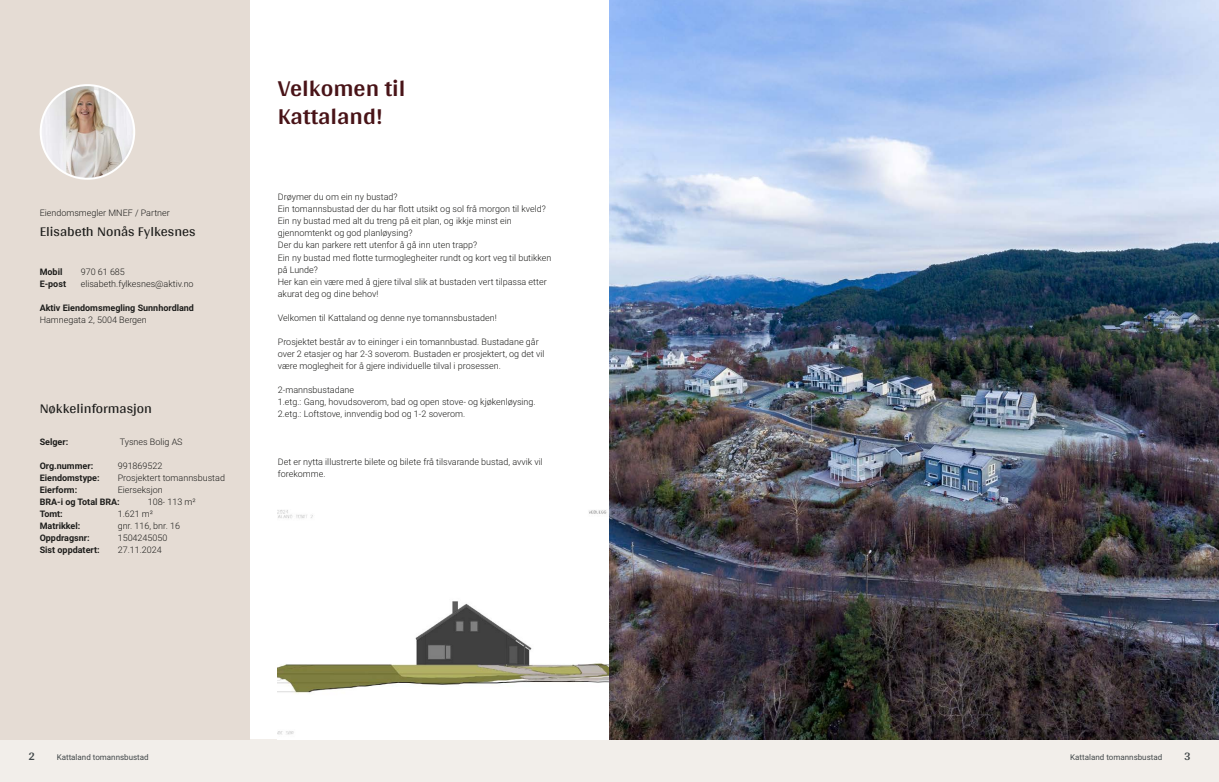
<style>
.page{position:relative;width:1219px;height:782px;background:#fff}
.page>*{position:absolute;margin:0;border:0;box-sizing:border-box;transform-origin:0 0}
.t1{font:700 24px/28px "Arya";color:#481317}
.t2{font:14px "Arya";color:#1d1d1b}
.t3{font:700 12px "Arya";color:#414749}
.t4{font:300 9px/12px "Roboto Vitec";color:#1d1d1b}
.t5{font:700 9px "Roboto Vitec";color:#1d1d1b}
.t6{font:8px "Roboto Vitec";color:#414749}
</style>
<div class="page">
<div style="left:0;top:739px;width:609px;height:42px;background:#f2eeea"></div>
<div style="left:0;top:0;width:249px;height:739px;background:#e5dcd4"></div>
<img style="left:41px;top:85px;width:93px;height:94px;border-radius:47px">
<div style="left:40px;top:84px;width:95px;height:96px;border:2px solid #fff;border-radius:50%"></div>
<img style="left:278px;top:510px;width:331px;height:225px">
<div style="left:609px;top:739px;width:610px;height:42px;background:#f2eeea"></div>
<img style="left:609px;top:0;width:610px;height:739px">
<p class="t4" style="left:40px;top:206px;width:132px">Eiendomsmegler MNEF / Partner</p>
<h2 class="t2" style="left:40px;top:222px;width:157px">Elisabeth Nonås Fylkesnes</h2>
<p class="t5" style="left:40px;top:265px;width:24px">Mobil</p>
<p class="t4" style="left:81px;top:265px;width:46px">970 61 685</p>
<p class="t5" style="left:40px;top:277px;width:28px">E‑post</p>
<p class="t4" style="left:81px;top:277px;width:114px">elisabeth.fylkesnes@aktiv.no</p>
<p class="t5" style="left:40px;top:301px;width:156px">Aktiv Eiendomsmegling Sunnhordland</p>
<p class="t4" style="left:40px;top:313px;width:109px">Hamnegata 2, 5004 Bergen</p>
<h2 class="t2" style="left:40px;top:400px;width:114px">Nøkkelinformasjon</h2>
<p class="t5" style="left:40px;top:435px;width:30px">Selger:</p>
<p class="t4" style="left:120px;top:435px;width:64px">Tysnes Bolig AS</p>
<p class="t5" style="left:40px;top:459px;width:55px">Org.nummer:</p>
<p class="t4" style="left:118px;top:459px;width:46px">991869522</p>
<p class="t5" style="left:40px;top:471px;width:61px">Eiendomstype:</p>
<p class="t4" style="left:118px;top:471px;width:109px">Prosjektert tomannsbustad</p>
<p class="t5" style="left:40px;top:483px;width:39px">Eierform:</p>
<p class="t4" style="left:118px;top:483px;width:47px">Eierseksjon</p>
<p class="t5" style="left:40px;top:495px;width:82px">BRA-i og Total BRA:</p>
<p class="t4" style="left:148px;top:495px;width:50px">108‑ 113 m²</p>
<p class="t5" style="left:40px;top:507px;width:25px">Tomt:</p>
<p class="t4" style="left:118px;top:507px;width:37px">1.621 m²</p>
<p class="t5" style="left:40px;top:519px;width:42px">Matrikkel:</p>
<p class="t4" style="left:118px;top:519px;width:64px">gnr. 116, bnr. 16</p>
<p class="t5" style="left:40px;top:531px;width:52px">Oppdragsnr:</p>
<p class="t4" style="left:118px;top:531px;width:51px">1504245050</p>
<p class="t5" style="left:40px;top:543px;width:61px">Sist oppdatert:</p>
<p class="t4" style="left:118px;top:543px;width:46px">27.11.2024</p>
<h1 class="t1" style="left:278px;top:74px;width:129px">Velkomen til<br>Kattaland!</h1>
<p class="t4" style="left:278px;top:191px;width:275px">Drøymer du om ein ny bustad?<br>Ein tomannsbustad der du har flott utsikt og sol frå morgon til kveld?<br>Ein ny bustad med alt du treng på eit plan, og ikkje minst ein gjennomtenkt og god planløysing?<br>Der du kan parkere rett utenfor å gå inn uten trapp?<br>Ein ny bustad med flotte turmoglegheiter rundt og kort veg til butikken på Lunde?<br>Her kan ein være med å gjere tilval slik at bustaden vert tilpassa etter akurat deg og dine behov!</p>
<p class="t4" style="left:278px;top:311px;width:220px">Velkomen til Kattaland og denne nye tomannsbustaden!</p>
<p class="t4" style="left:278px;top:335px;width:268px">Prosjektet består av to eininger i ein tomannbustad. Bustadane går over 2 etasjer og har 2‑3 soverom. Bustaden er prosjektert, og det vil være moglegheit for å gjere individuelle tilval i prosessen.</p>
<p class="t4" style="left:278px;top:383px;width:259px">2‑mannsbustadane<br>1.etg.: Gang, hovudsoverom, bad og open stove‑ og kjøkenløysing.<br>2.etg.: Loftstove, innvendig bod og 1‑2 soverom.</p>
<p class="t4" style="left:278px;top:455px;width:266px">Det er nytta illustrerte bilete og bilete frå tilsvarande bustad, avvik vil forekomme.</p>
<h3 class="t3" style="left:28px;top:749px;width:8px">2</h3>
<p class="t6" style="left:57px;top:751px;width:94px">Kattaland tomannsbustad</p>
<p class="t6" style="left:1070px;top:751px;width:94px">Kattaland tomannsbustad</p>
<h3 class="t3" style="left:1184px;top:749px;width:8px">3</h3>
</div>
